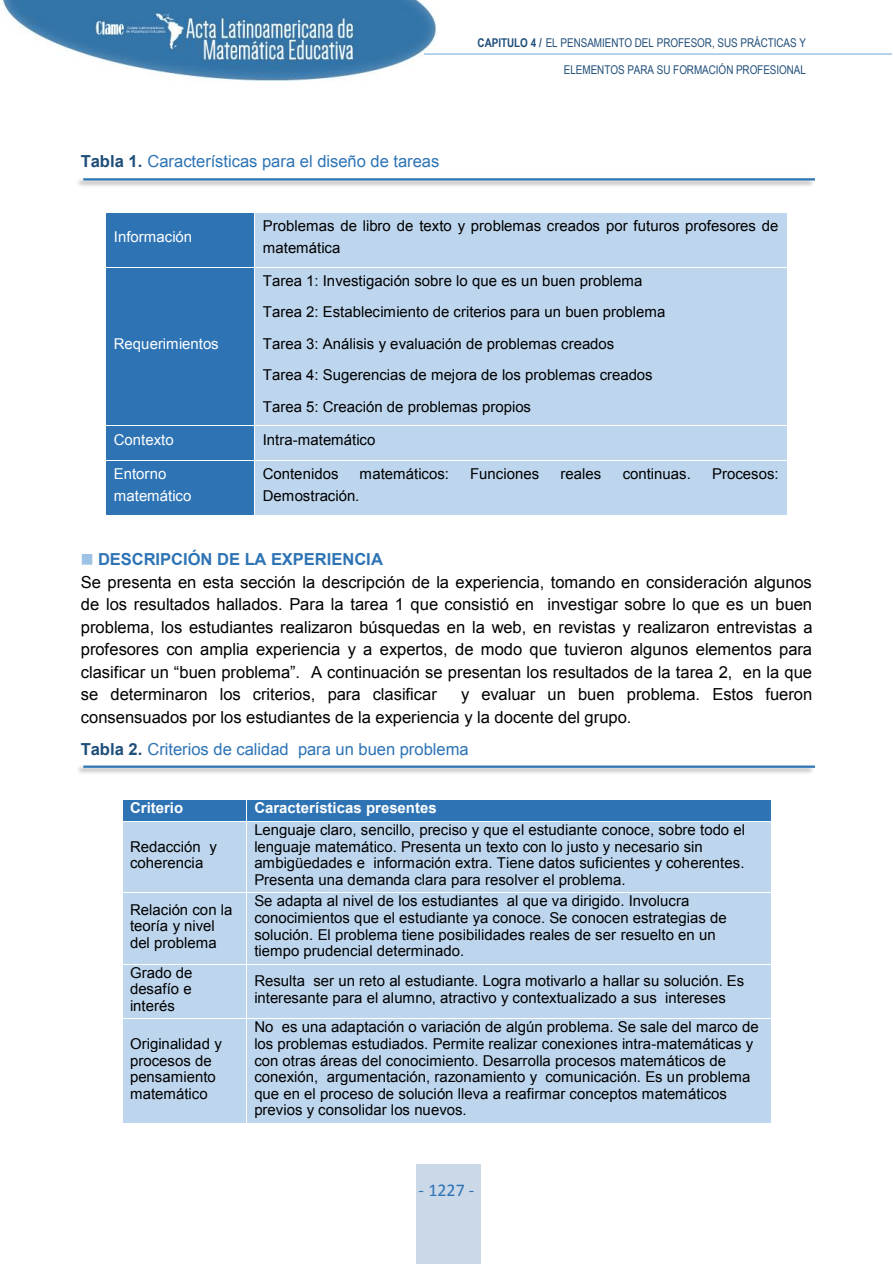
<style>
.page{position:relative;width:893px;height:1264px;background:#fff}
.page>*{position:absolute;margin:0;border:0;box-sizing:border-box;transform-origin:0 0}
.t1{font:18px "Calibri";color:#2e74b5}
.t2{font:16.5px/22.5px "Arial";color:#000;text-align:justify}
.t3{font:16.5px "Arial";color:#2e74b5}
.t4{font:700 16.5px "Arial";letter-spacing:-.005em;color:#2e74b5}
.t5{font:15px/16.5px "Arial";color:#000}
.t6{font:15px/22.5px "Arial";color:#fff}
.t7{font:700 15px "Arial";color:#fff}
.t8{font:12px "Arial Narrow";letter-spacing:-.005em;color:#1f4e79}
.s1{font-weight:700;color:#1f4e79}
.s2{font-weight:700}
</style>
<div class="page">
<div style="left:416px;top:1163px;width:64px;height:100px;background:#cad8e8"></div>
<img style="left:0;top:0;width:437px;height:81px">
<hr style="left:424px;top:53px;width:467px;height:2px;background:#9dc3e6">
<div style="left:106px;top:213px;width:148px;height:54px;background:#2e74b5"></div>
<div style="left:255px;top:213px;width:532px;height:54px;background:#bdd6ee"></div>
<div style="left:106px;top:267px;width:148px;height:158px;background:#2e74b5"></div>
<div style="left:255px;top:267px;width:532px;height:158px;background:#bdd6ee"></div>
<hr style="left:106px;top:267px;width:148px;height:1px;background:#fff">
<hr style="left:255px;top:267px;width:532px;height:1px;background:#fff">
<div style="left:106px;top:426px;width:148px;height:34px;background:#2e74b5"></div>
<div style="left:255px;top:426px;width:532px;height:34px;background:#bdd6ee"></div>
<div style="left:106px;top:461px;width:148px;height:54px;background:#2e74b5"></div>
<div style="left:255px;top:461px;width:532px;height:54px;background:#bdd6ee"></div>
<div style="left:122px;top:800px;width:124px;height:21px;background:#2e74b5"></div>
<div style="left:246px;top:800px;width:524px;height:21px;background:#2e74b5"></div>
<div style="left:122px;top:821px;width:124px;height:71px;background:#bdd6ee"></div>
<div style="left:246px;top:821px;width:524px;height:71px;background:#bdd6ee"></div>
<svg style="left:122px;top:800px;width:1px;height:21px"></svg>
<hr style="left:122px;top:821px;width:124px;height:1px;background:#fff">
<svg style="left:246px;top:800px;width:1px;height:21px"></svg>
<hr style="left:246px;top:821px;width:524px;height:1px;background:#fff">
<svg style="left:770px;top:800px;width:1px;height:21px"></svg>
<hr style="left:122px;top:821px;width:1px;height:71px;background:#fff">
<hr style="left:246px;top:821px;width:1px;height:71px;background:#fff">
<div style="left:122px;top:893px;width:124px;height:70px;background:#bdd6ee"></div>
<div style="left:246px;top:893px;width:524px;height:70px;background:#bdd6ee"></div>
<hr style="left:122px;top:893px;width:1px;height:70px;background:#fff">
<hr style="left:246px;top:893px;width:1px;height:70px;background:#fff">
<div style="left:122px;top:964px;width:124px;height:54px;background:#bdd6ee"></div>
<div style="left:246px;top:964px;width:524px;height:54px;background:#bdd6ee"></div>
<hr style="left:122px;top:964px;width:1px;height:54px;background:#fff">
<hr style="left:246px;top:964px;width:1px;height:54px;background:#fff">
<div style="left:122px;top:1019px;width:124px;height:103px;background:#bdd6ee"></div>
<div style="left:246px;top:1019px;width:524px;height:103px;background:#bdd6ee"></div>
<hr style="left:122px;top:1019px;width:1px;height:103px;background:#fff">
<hr style="left:246px;top:1019px;width:1px;height:103px;background:#fff">
<img style="left:78px;top:178px;width:737px;height:8px">
<hr style="left:83px;top:178px;width:731px;height:2px;background:#2e75b6">
<img style="left:78px;top:765px;width:737px;height:8px">
<hr style="left:83px;top:765px;width:731px;height:2px;background:#2e75b6">
<p class="t3" style="left:81px;top:152px;width:360px"><span class="s1">Tabla 1.</span> Características para el diseño de tareas</p>
<p class="t8" style="left:477px;top:35px;width:330px"><span class="s2">CAPITULO 4 /</span> EL PENSAMIENTO DEL PROFESOR, SUS PRÁCTICAS Y</p>
<p class="t8" style="left:564px;top:63px;width:243px">ELEMENTOS PARA SU FORMACIÓN PROFESIONAL</p>
<p class="t6" style="left:114px;top:226px;width:80px">Información</p>
<p class="t5" style="left:263px;top:214px;width:517px;line-height:22.5px">Problemas de libro de texto y problemas creados por futuros profesores de matemática</p>
<p class="t6" style="left:114px;top:332px;width:106px">Requerimientos</p>
<p class="t5" style="left:263px;top:264px;width:404px;line-height:31.5px">Tarea 1: Investigación sobre lo que es un buen problema Tarea 2: Establecimiento de criterios para un buen problema Tarea 3: Análisis y evaluación de problemas creados<br>Tarea 4: Sugerencias de mejora de los problemas creados Tarea 5: Creación de problemas propios</p>
<p class="t6" style="left:114px;top:429px;width:61px">Contexto</p>
<p class="t5" style="left:263px;top:432px;width:114px">Intra-matemático</p>
<p class="t6" style="left:114px;top:462px;width:79px">Entorno matemático</p>
<p class="t5" style="left:263px;top:465px;width:77px">Contenidos</p>
<p class="t5" style="left:359px;top:465px;width:91px">matemáticos:</p>
<p class="t5" style="left:470px;top:465px;width:71px">Funciones</p>
<p class="t5" style="left:560px;top:465px;width:42px">reales</p>
<p class="t5" style="left:622px;top:465px;width:70px">continuas.</p>
<p class="t5" style="left:712px;top:465px;width:68px">Procesos:</p>
<p class="t5" style="left:263px;top:488px;width:98px">Demostración.</p>
<p class="t4" style="left:98px;top:550px;width:287px">DESCRIPCIÓN DE LA EXPERIENCIA</p>
<p class="t2" style="left:81px;top:570px;width:733px">Se presenta en esta sección la descripción de la experiencia, tomando en consideración algunos de los resultados hallados. Para la tarea 1 que consistió en investigar sobre lo que es un buen problema, los estudiantes realizaron búsquedas en la web, en revistas y realizaron entrevistas a profesores con amplia experiencia y a expertos, de modo que tuvieron algunos elementos para clasificar un “buen problema”. A continuación se presentan los resultados de la tarea 2, en la que se determinaron los criterios, para clasificar</p>
<p class="t2" style="left:81px;top:683px;width:732px;text-indent:380px">y evaluar un buen problema. Estos fueron consensuados por los estudiantes de la experiencia y la docente del grupo.</p>
<p class="t3" style="left:81px;top:739px;width:389px"><span class="s1">Tabla 2.</span> Criterios de calidad para un buen problema</p>
<p class="t7" style="left:130px;top:799px;width:55px">Criterio</p>
<p class="t7" style="left:254px;top:799px;width:184px">Características presentes</p>
<p class="t5" style="left:130px;top:838px;width:88px">Redacción y coherencia</p>
<p class="t5" style="left:254px;top:821px;width:492px">Lenguaje claro, sencillo, preciso y que el estudiante conoce, sobre todo el lenguaje matemático. Presenta un texto con lo justo y necesario sin ambigüedades e información extra. Tiene datos suficientes y coherentes.<br>Presenta una demanda clara para resolver el problema.</p>
<p class="t5" style="left:130px;top:900px;width:104px">Relación con la teoría y nivel del problema</p>
<p class="t5" style="left:254px;top:892px;width:474px">Se adapta al nivel de los estudiantes al que va dirigido. Involucra conocimientos que el estudiante ya conoce. Se conocen estrategias de solución. El problema tiene posibilidades reales de ser resuelto en un tiempo prudencial determinado.</p>
<p class="t5" style="left:130px;top:964px;width:64px;text-align:justify">Grado de desafío e interés</p>
<p class="t5" style="left:254px;top:972px;width:491px">Resulta ser un reto al estudiante. Logra motivarlo a hallar su solución. Es interesante para el alumno, atractivo y contextualizado a sus intereses</p>
<p class="t5" style="left:130px;top:1035px;width:93px">Originalidad y procesos de pensamiento matemático</p>
<p class="t5" style="left:254px;top:1018px;width:506px">No es una adaptación o variación de algún problema. Se sale del marco de los problemas estudiados. Permite realizar conexiones intra-matemáticas y con otras áreas del conocimiento. Desarrolla procesos matemáticos de conexión, argumentación, razonamiento y comunicación. Es un problema que en el proceso de solución lleva a reafirmar conceptos matemáticos previos y consolidar los nuevos.</p>
<p class="t1" style="left:418px;top:1182px;width:57px">- 1227 -</p>
</div>
